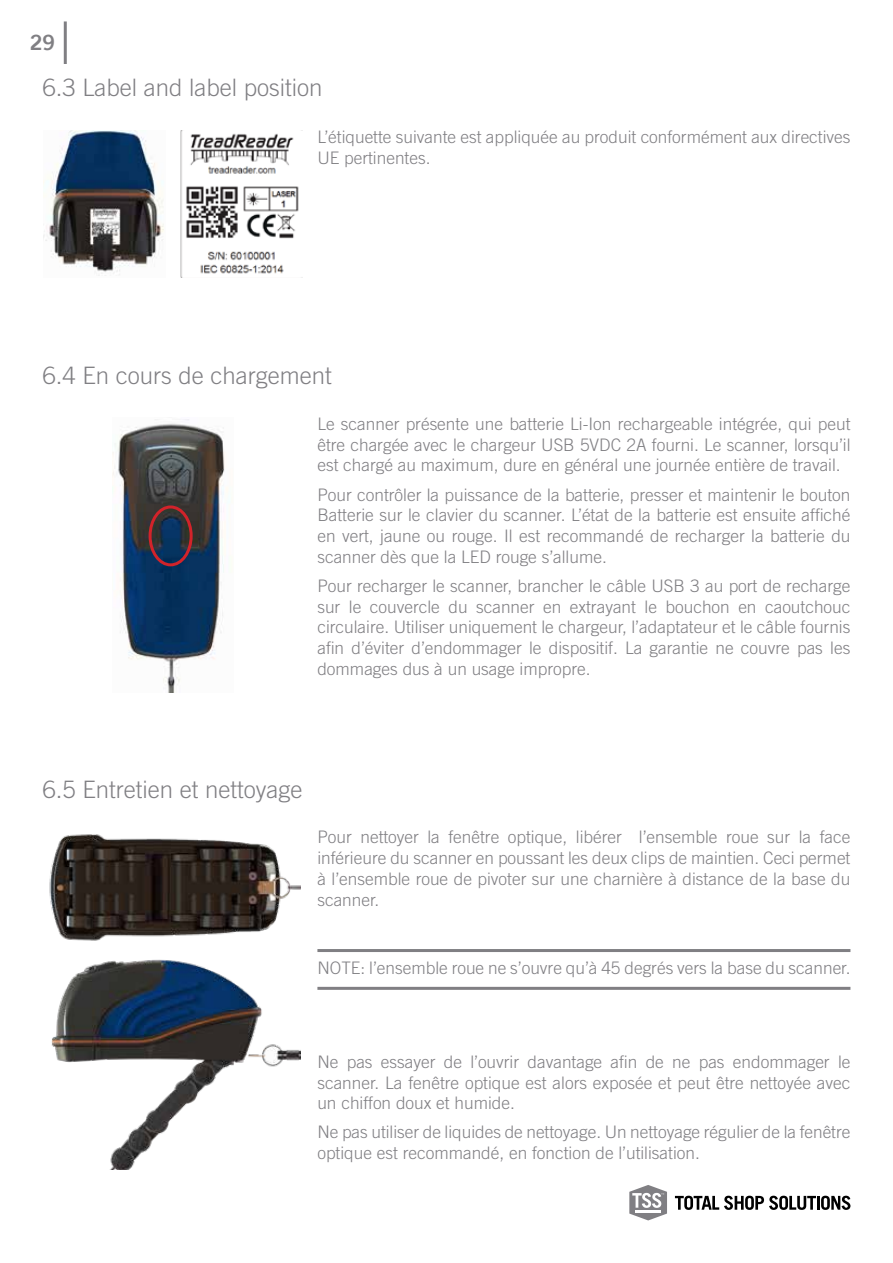
<style>
.page{position:relative;width:893px;height:1263px;background:#fff}
.page>*{position:absolute;margin:0;border:0;box-sizing:border-box;transform-origin:0 0}
.t1{font:300 24px "Trade Gothic LT Std";color:#807f83}
.t2{font:21px "Trade Gothic LT Bold Two";color:#807f83}
.t3{font:300 17.25px/20.7px "Trade Gothic LT Std";color:#807f83;text-align:justify}
</style>
<div class="page">
<svg style="left:629px;top:1185px;width:38px;height:35px"></svg>
<hr style="left:636px;top:1210px;width:25px;height:2px;background:#fff">
<svg style="left:675px;top:1196px;width:175px;height:14px"></svg>
<hr style="left:64px;top:21px;width:3px;height:43px;background:#807f83">
<img style="left:44px;top:131px;width:120px;height:145px">
<img style="left:180px;top:131px;width:119px;height:146px">
<img style="left:113px;top:419px;width:115px;height:273px">
<div style="left:149px;top:505px;width:44px;height:61px;border:3px solid #d2232a;border-radius:50%"></div>
<hr style="left:317px;top:949px;width:533px;height:3px;background:#807f83">
<hr style="left:317px;top:987px;width:533px;height:3px;background:#807f83">
<img style="left:49px;top:834px;width:252px;height:107px">
<img style="left:51px;top:959px;width:250px;height:211px">
<p class="t2" style="left:30px;top:29px;width:27px">29</p>
<h1 class="t1" style="left:43px;top:74px;width:282px">6.3 Label and label position</h1>
<p class="t3" style="left:317px;top:126px;width:535px">L’étiquette suivante est appliquée au produit conformément aux directives<br>UE pertinentes.</p>
<h1 class="t1" style="left:43px;top:361px;width:291px">6.4 En cours de chargement</h1>
<p class="t3" style="left:317px;top:413px;width:535px">Le scanner présente une batterie Li-Ion rechargeable intégrée, qui peut être chargée avec le chargeur USB 5VDC 2A fourni. Le scanner, lorsqu’il est chargé au maximum, dure en général une journée entière de travail.</p>
<p class="t3" style="left:317px;top:484px;width:535px">Pour contrôler la puissance de la batterie, presser et maintenir le bouton Batterie sur le clavier du scanner. L’état de la batterie est ensuite affiché en vert, jaune ou rouge. Il est recommandé de recharger la batterie du scanner dès que la LED rouge s’allume.</p>
<p class="t3" style="left:317px;top:575px;width:535px">Pour recharger le scanner, brancher le câble USB 3 au port de recharge sur le couvercle du scanner en extrayant le bouchon en caoutchouc circulaire. Utiliser uniquement le chargeur, l’adaptateur et le câble fournis afin d’éviter d’endommager le dispositif. La garantie ne couvre pas les dommages dus à un usage impropre.</p>
<h1 class="t1" style="left:43px;top:775px;width:262px">6.5 Entretien et nettoyage</h1>
<p class="t3" style="left:317px;top:827px;width:535px">Pour nettoyer la fenêtre optique, libérer l’ensemble roue sur la face inférieure du scanner en poussant les deux clips de maintien. Ceci permet à l’ensemble roue de pivoter sur une charnière à distance de la base du scanner.</p>
<p class="t3" style="left:317px;top:957px;width:535px">NOTE: l’ensemble roue ne s’ouvre qu’à 45 degrés vers la base du scanner.</p>
<p class="t3" style="left:317px;top:1051px;width:535px">Ne pas essayer de l’ouvrir davantage afin de ne pas endommager le scanner. La fenêtre optique est alors exposée et peut être nettoyée avec un chiffon doux et humide.</p>
<p class="t3" style="left:317px;top:1122px;width:535px">Ne pas utiliser de liquides de nettoyage. Un nettoyage régulier de la fenêtre optique est recommandé, en fonction de l’utilisation.</p>
</div>
